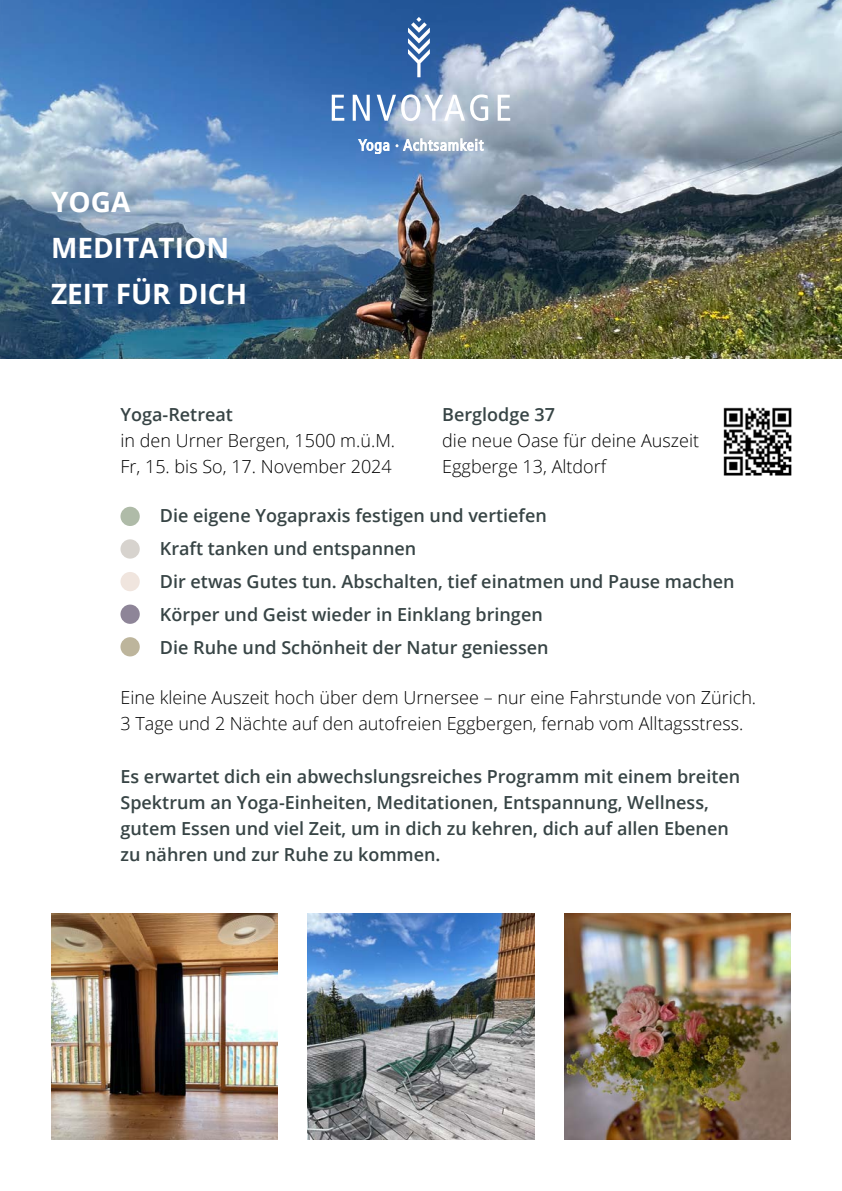
<style>
.page{position:relative;width:842px;height:1191px;background:#fff}
.page>*{position:absolute;margin:0;border:0;box-sizing:border-box;transform-origin:0 0}
.t1{font:700 28px/46px "Open Sans";color:#fff}
.t2{font:600 18px/33px "Open Sans";color:#374445}
.t3{font:300 18px/26px "Open Sans";color:#000}
</style>
<div class="page">
<img style="left:0;top:0;width:842px;height:358px">
<div style="left:120px;top:507px;width:20px;height:19px;background:#afbba8;border-radius:50%"></div>
<div style="left:120px;top:539px;width:20px;height:19px;background:#d7d3ce;border-radius:50%"></div>
<div style="left:120px;top:572px;width:20px;height:19px;background:#f0e5de;border-radius:50%"></div>
<div style="left:120px;top:604px;width:20px;height:20px;background:#8e8598;border-radius:50%"></div>
<div style="left:120px;top:637px;width:20px;height:19px;background:#bdb59c;border-radius:50%"></div>
<img style="left:308px;top:913px;width:226px;height:227px">
<img style="left:564px;top:913px;width:227px;height:227px">
<img style="left:51px;top:913px;width:227px;height:227px">
<img style="left:723px;top:407px;width:69px;height:69px">
<svg style="left:408px;top:17px;width:22px;height:60px"></svg>
<svg style="left:332px;top:95px;width:12px;height:26px"></svg>
<svg style="left:353px;top:95px;width:17px;height:26px"></svg>
<svg style="left:377px;top:94px;width:111px;height:27px"></svg>
<svg style="left:498px;top:95px;width:12px;height:26px"></svg>
<svg style="left:358px;top:139px;width:31px;height:15px"></svg>
<svg style="left:396px;top:139px;width:87px;height:12px"></svg>
<h1 class="t1" style="left:51px;top:178px;width:198px">YOGA<br>MEDITATION<br>ZEIT FÜR DICH</h1>
<p class="t2" style="left:120px;top:397px;width:114px">Yoga-Retreat</p>
<p class="t3" style="left:120px;top:427px;width:276px">in den Urner Bergen, 1500 m.ü.M.<br>Fr, 15. bis So, 17. November 2024</p>
<p class="t2" style="left:442px;top:397px;width:114px">Berglodge 37</p>
<p class="t3" style="left:442px;top:427px;width:258px">die neue Oase für deine Auszeit<br>Eggberge 13, Altdorf</p>
<p class="t2" style="left:160px;top:499px;width:576px">Die eigene Yogapraxis festigen und vertiefen<br>Kraft tanken und entspannen<br>Dir etwas Gutes tun. Abschalten, tief einatmen und Pause machen Körper und Geist wieder in Einklang bringen<br>Die Ruhe und Schönheit der Natur geniessen</p>
<p class="t3" style="left:120px;top:684px;width:637px">Eine kleine Auszeit hoch über dem Urnersee – nur eine Fahrstunde von Zürich.<br>3 Tage und 2 Nächte auf den autofreien Eggbergen, fernab vom Alltagsstress.</p>
<p class="t2" style="left:120px;top:762px;width:621px;line-height:26px">Es erwartet dich ein abwechslungsreiches Programm mit einem breiten Spektrum an Yoga-Einheiten, Meditationen, Entspannung, Wellness, gutem Essen und viel Zeit, um in dich zu kehren, dich auf allen Ebenen zu nähren und zur Ruhe zu kommen.</p>
</div>
